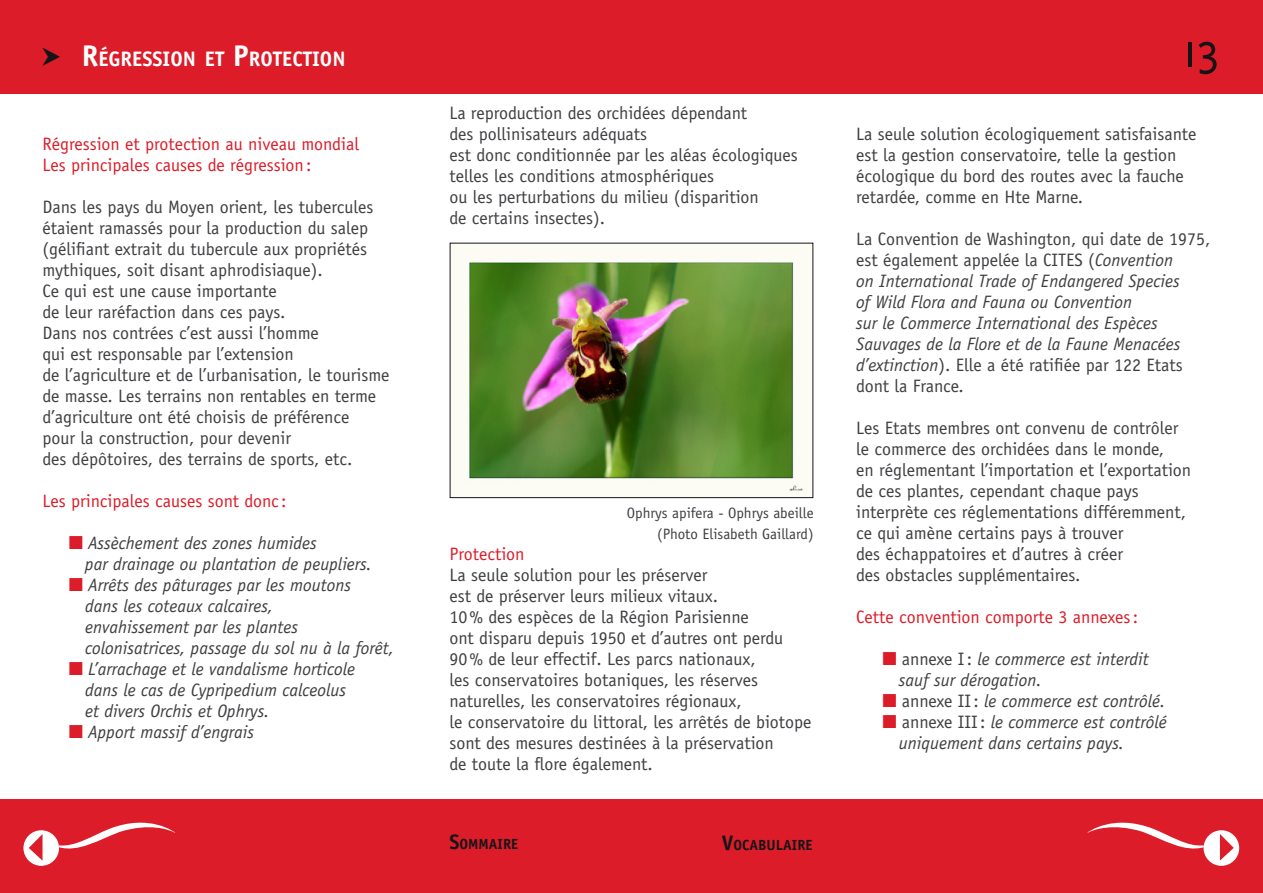
<style>
.page{position:relative;width:1263px;height:893px;background:#fff}
.page>*{position:absolute;margin:0;border:0;box-sizing:border-box;transform-origin:0 0}
.t1{font:300 52.5px "Triplex";color:#151518}
.t2{font:700 21px "Officina Sans";color:#fff}
.t3{font:18px/21px "Officina Sans";color:#3f3e42}
.t4{font:italic 18px/21px "Officina Sans";color:#3f3e42}
.t5{font:18px/21px "Officina Sans";color:#dc1c29}
.t6{font:15px/21px "Officina Sans";color:#3f3e42;text-align:right}
.t7{font:700 14.7px "Officina Sans";color:#151518}
.s1{font-family:"Pointers";font-weight:400;font-size:30px;color:#151518}
.s2{font-size:30px}
.s3{font-family:"Fn T Basic Shapes 1";font-style:normal;color:#dc1c29}
.s4{font-size:21px}
.s5{font-style:normal}
</style>
<div class="page">
<div style="left:0;top:0;width:1263px;height:94px;background:#dc1c29"></div>
<div style="left:0;top:799px;width:1263px;height:94px;background:#dc1c29"></div>
<img style="left:452px;top:245px;width:359px;height:251px">
<div style="left:23px;top:830px;width:36px;height:36px;background:#fff;border-radius:50%"></div>
<svg style="left:59px;top:822px;width:116px;height:27px"></svg>
<svg style="left:29px;top:834px;width:14px;height:27px"></svg>
<div style="left:1203px;top:830px;width:36px;height:36px;background:#fff;border-radius:50%"></div>
<svg style="left:1087px;top:822px;width:117px;height:30px"></svg>
<svg style="left:1220px;top:834px;width:14px;height:26px"></svg>
<p class="t2" style="left:43px;top:46px;width:305px"><span class="s1">b</span> <span class="s2">R</span>ÉGRESSION ET <span class="s2">P</span>ROTECTION</p>
<p class="t5" style="left:43px;top:134px;width:318px">Régression et protection au niveau mondial<br>Les principales causes de régression :</p>
<p class="t3" style="left:43px;top:197px;width:349px">Dans les pays du Moyen orient, les tubercules étaient ramassés pour la production du salep (gélifiant extrait du tubercule aux propriétés mythiques, soit disant aphrodisiaque).<br>Ce qui est une cause importante<br>de leur raréfaction dans ces pays.<br>Dans nos contrées c’est aussi l’homme<br>qui est responsable par l’extension<br>de l’agriculture et de l’urbanisation, le tourisme de masse. Les terrains non rentables en terme d’agriculture ont été choisis de préférence<br>pour la construction, pour devenir<br>des dépôtoires, des terrains de sports, etc.</p>
<p class="t5" style="left:43px;top:491px;width:245px">Les principales causes sont donc :</p>
<p class="t4" style="left:69px;top:533px;width:249px"><span class="s3">C</span> Assèchement des zones humides</p>
<p class="t4" style="left:85px;top:554px;width:288px">par drainage ou plantation de peupliers.</p>
<p class="t4" style="left:69px;top:575px;width:283px"><span class="s3">C</span> Arrêts des pâturages par les moutons</p>
<p class="t4" style="left:85px;top:596px;width:189px">dans les coteaux calcaires,</p>
<p class="t4" style="left:85px;top:617px;width:214px">envahissement par les plantes</p>
<p class="t4" style="left:85px;top:638px;width:310px">colonisatrices, passage du sol nu à la forêt,</p>
<p class="t4" style="left:69px;top:659px;width:287px"><span class="s3">C</span> L’arrachage et le vandalisme horticole</p>
<p class="t4" style="left:85px;top:680px;width:262px">dans le cas de Cypripedium calceolus</p>
<p class="t4" style="left:85px;top:701px;width:186px">et divers Orchis et Ophrys.</p>
<p class="t4" style="left:69px;top:722px;width:186px"><span class="s3">C</span> Apport massif d’engrais</p>
<p class="t3" style="left:449px;top:102px;width:350px">La reproduction des orchidées dépendant<br>des pollinisateurs adéquats<br>est donc conditionnée par les aléas écologiques telles les conditions atmosphériques<br>ou les perturbations du milieu (disparition<br>de certains insectes).</p>
<p class="t6" style="left:627px;top:502px;width:188px">Ophrys apifera - Ophrys abeille (Photo Elisabeth Gaillard)</p>
<p class="t5" style="left:449px;top:543px;width:77px">Protection</p>
<p class="t3" style="left:449px;top:564px;width:364px">La seule solution pour les préserver<br>est de préserver leurs milieux vitaux.<br>10 % des espèces de la Région Parisienne<br>ont disparu depuis 1950 et d’autres ont perdu<br>90 % de leur effectif. Les parcs nationaux,<br>les conservatoires botaniques, les réserves naturelles, les conservatoires régionaux,<br>le conservatoire du littoral, les arrêtés de biotope sont des mesures destinées à la préservation<br>de toute la flore également.</p>
<p class="t7" style="left:449px;top:835px;width:70px"><span class="s4">S</span>OMMAIRE</p>
<p class="t7" style="left:722px;top:835px;width:92px"><span class="s4">V</span>OCABULAIRE</p>
<h1 class="t1" style="left:1183px;top:21px;width:38px">13</h1>
<p class="t3" style="left:856px;top:124px;width:342px">La seule solution écologiquement satisfaisante est la gestion conservatoire, telle la gestion écologique du bord des routes avec la fauche retardée, comme en Hte Marne.</p>
<p class="t4" style="left:856px;top:229px;width:356px"><span class="s5">La Convention de Washington, qui date de 1975, est également appelée la CITES (</span>Convention<br>on International Trade of Endangered Species<br>of Wild Flora and Fauna ou Convention<br>sur le Commerce International des Espèces Sauvages de la Flore et de la Faune Menacées d’extinction<span class="s5">). Elle a été ratifiée par 122 Etats dont la France.</span></p>
<p class="t3" style="left:856px;top:417px;width:337px">Les Etats membres ont convenu de contrôler le commerce des orchidées dans le monde,<br>en réglementant l’importation et l’exportation de ces plantes, cependant chaque pays interprète ces réglementations différemment, ce qui amène certains pays à trouver<br>des échappatoires et d’autres à créer<br>des obstacles supplémentaires.</p>
<p class="t5" style="left:856px;top:606px;width:283px">Cette convention comporte 3 annexes :</p>
<p class="t4" style="left:883px;top:648px;width:267px"><span class="s3">C</span> <span class="s5">annexe I :</span> le commerce est interdit</p>
<p class="t4" style="left:899px;top:669px;width:144px">sauf sur dérogation.</p>
<p class="t4" style="left:883px;top:690px;width:284px"><span class="s3">C</span> <span class="s5">annexe II :</span> le commerce est contrôlé.</p>
<p class="t4" style="left:883px;top:711px;width:285px"><span class="s3">C</span> <span class="s5">annexe III :</span> le commerce est contrôlé</p>
<p class="t4" style="left:899px;top:733px;width:227px">uniquement dans certains pays.</p>
</div>
